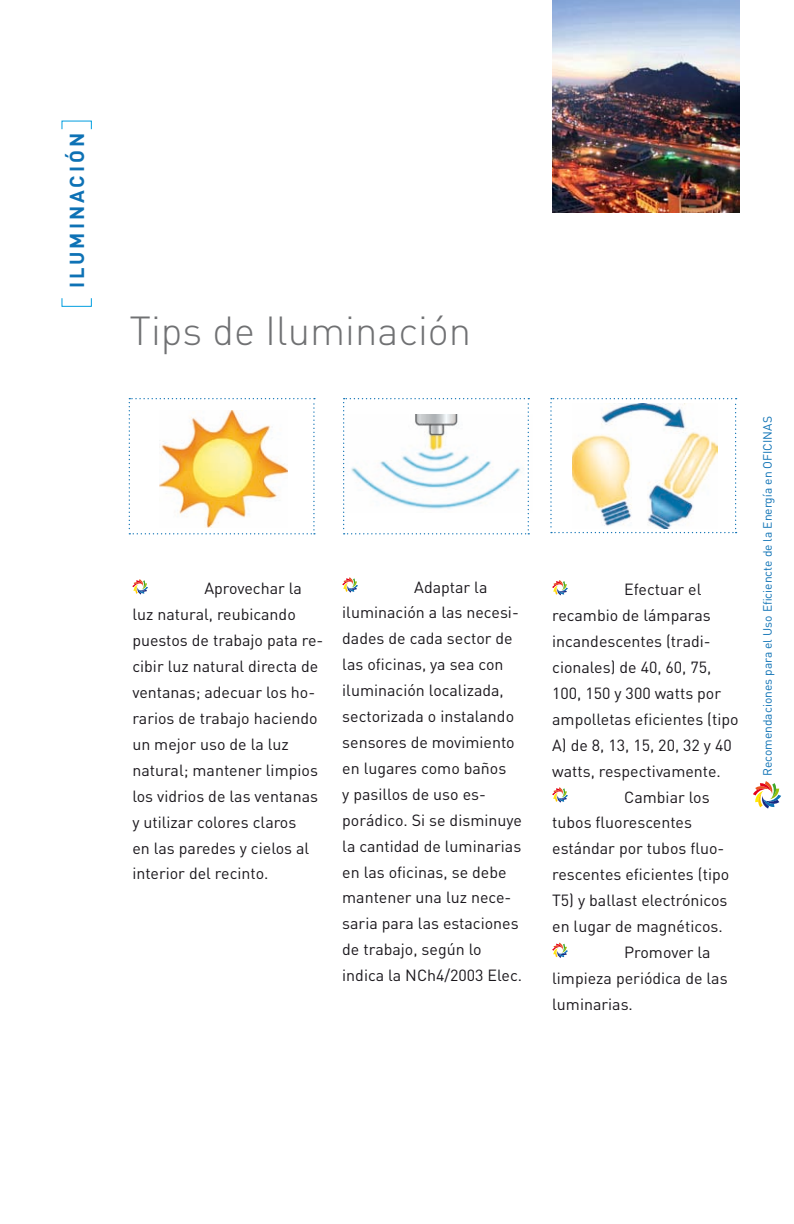
<style>
.page{position:relative;width:794px;height:1224px;background:#fff}
.page>*{position:absolute;margin:0;border:0;box-sizing:border-box;transform-origin:0 0}
.t1{font:300 40px "DIN";color:#707173}
.t2{font:700 20px "DIN";letter-spacing:.15em;color:#0e72b5}
.t3{font:16px/26px "DIN";color:#1a171c}
.t4{font:12px "DIN";color:#0e72b5}
</style>
<div class="page">
<svg style="left:132px;top:579px;width:16px;height:15px"></svg>
<div style="left:62px;top:298px;width:30px;height:9px;border:1px solid #009ee0"></div>
<svg style="left:342px;top:577px;width:16px;height:16px"></svg>
<svg style="left:552px;top:580px;width:16px;height:15px"></svg>
<svg style="left:552px;top:787px;width:16px;height:16px"></svg>
<svg style="left:552px;top:943px;width:16px;height:15px"></svg>
<svg style="left:550px;top:398px;width:186px;height:135px"></svg>
<svg style="left:129px;top:398px;width:186px;height:136px"></svg>
<svg style="left:343px;top:398px;width:186px;height:136px"></svg>
<img style="left:159px;top:410px;width:129px;height:117px">
<svg style="left:753px;top:781px;width:28px;height:28px"></svg>
<img style="left:552px;top:0;width:187px;height:213px">
<p class="t2" style="left:64px;top:288px;width:157px;rotate:-90deg">ILUMINACIÓN</p>
<h1 class="t1" style="left:130px;top:306px;width:343px">Tips de Iluminación</h1>
<p class="t3" style="left:132px;top:575px;width:192px;text-indent:72px">Aprovechar la luz natural, reubicando puestos de trabajo pata re&shy;cibir luz natural directa de ventanas; adecuar los ho&shy;rarios de trabajo haciendo un mejor uso de la luz natural; mantener limpios los vidrios de las ventanas y utilizar colores claros<br>en las paredes y cielos al interior del recinto.</p>
<p class="t3" style="left:342px;top:574px;width:181px;text-indent:72px">Adaptar la iluminación a las necesi&shy;dades de cada sector de las oficinas, ya sea con iluminación localizada, sectorizada o instalando sensores de movimiento en lugares como baños<br>y pasillos de uso es&shy;porádico. Si se disminuye la cantidad de luminarias en las oficinas, se debe mantener una luz nece&shy;saria para las estaciones de trabajo, según lo indica la NCh4/2003 Elec.</p>
<p class="t3" style="left:624px;top:576px;width:79px">Efectuar el</p>
<p class="t3" style="left:552px;top:602px;width:160px">recambio de lámparas</p>
<p class="t3" style="left:552px;top:628px;width:160px">incandescentes (tradi-</p>
<p class="t3" style="left:552px;top:654px;width:161px">cionales) de 40, 60, 75,</p>
<p class="t3" style="left:552px;top:680px;width:170px">100, 150 y 300 watts por</p>
<p class="t3" style="left:552px;top:706px;width:188px">ampolletas eficientes (tipo</p>
<p class="t3" style="left:552px;top:732px;width:181px">A) de 8, 13, 15, 20, 32 y 40</p>
<p class="t3" style="left:552px;top:758px;width:170px">watts, respectivamente.</p>
<p class="t3" style="left:624px;top:783px;width:87px">Cambiar los</p>
<p class="t3" style="left:552px;top:809px;width:141px">tubos fluorescentes</p>
<p class="t3" style="left:552px;top:835px;width:174px">estándar por tubos fluo-</p>
<p class="t3" style="left:552px;top:861px;width:179px">rescentes eficientes (tipo</p>
<p class="t3" style="left:552px;top:887px;width:177px">T5) y ballast electrónicos</p>
<p class="t3" style="left:552px;top:913px;width:172px">en lugar de magnéticos.</p>
<p class="t3" style="left:624px;top:939px;width:88px">Promover la</p>
<p class="t3" style="left:552px;top:965px;width:177px">limpieza periódica de las</p>
<p class="t3" style="left:552px;top:991px;width:82px">luminarias.</p>
<p class="t4" style="left:760px;top:776px;width:361px;rotate:-90deg">Recomendaciones para el Uso Eficiencte de la Energía en OFICINAS</p>
</div>
